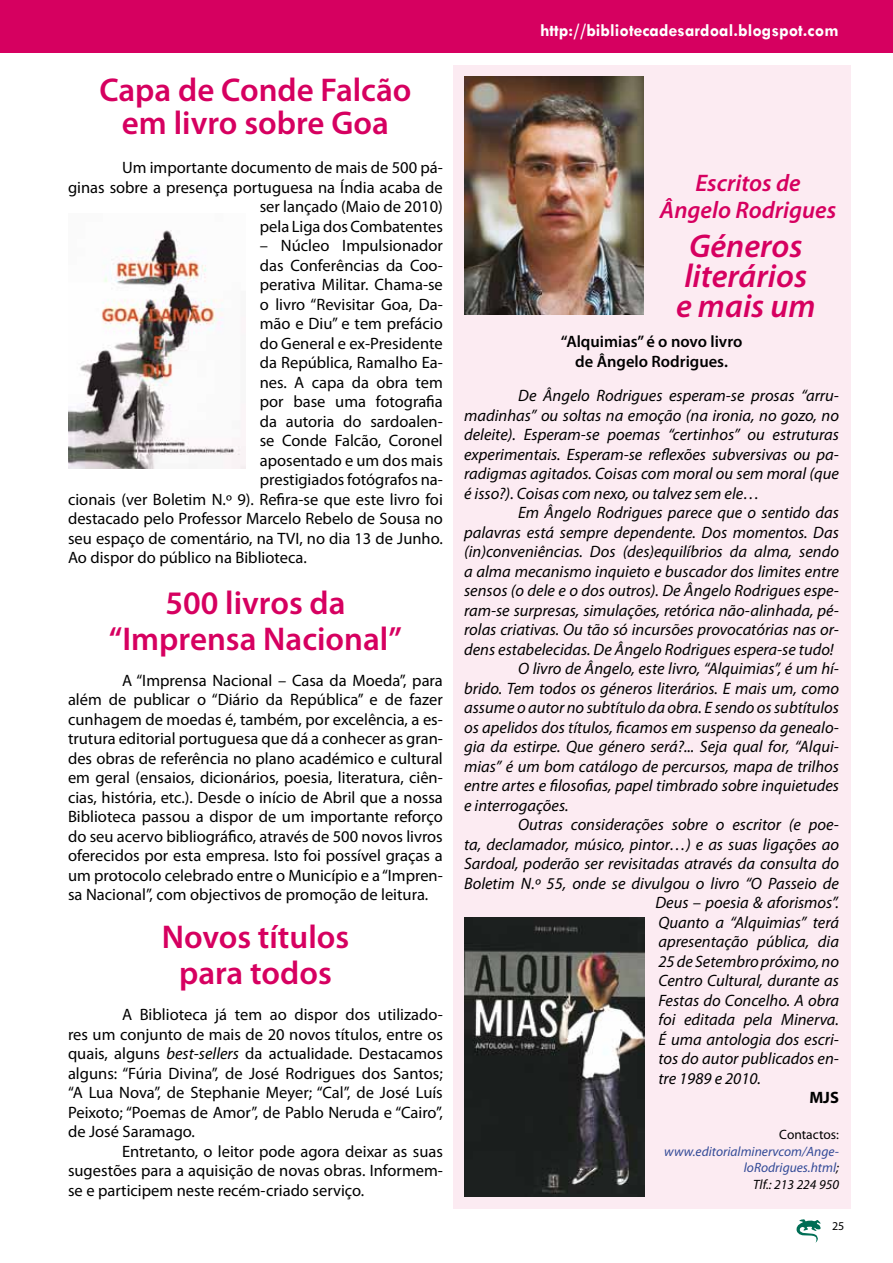
<style>
.page{position:relative;width:893px;height:1263px;background:#fff}
.page>*{position:absolute;margin:0;border:0;box-sizing:border-box;transform-origin:0 0}
.t1{font:600 33px/36px "Myriad Pro";color:#d60060;text-align:center}
.t2{font:italic 600 33px/30px "Myriad Pro";color:#d60060;text-align:center}
.t3{font:italic 600 24px/27px "Myriad Pro";color:#d60060;text-align:center}
.t4{font:700 18px "Tw Cen";color:#fff}
.t5{font:16.5px/19.5px "Myriad Pro";color:#000;text-align:justify}
.t6{font:italic 16.5px/19.5px "Myriad Pro";color:#000;text-align:justify}
.t7{font:600 16.5px/19.5px "Myriad Pro";color:#000;text-align:center}
.t8{font:700 16.5px "Myriad Pro";color:#000}
.t9{font:italic 13.5px/16.5px "Myriad Pro";color:#324a97;text-align:right}
.t10{font:13.5px "Myriad Pro";color:#000}
.t11{font:12px "Myriad Pro";color:#000}
.s1{font-style:italic}
.s2{color:#000}
</style>
<div class="page">
<svg style="left:796px;top:1219px;width:25px;height:23px"></svg>
<div style="left:453px;top:66px;width:397px;height:1143px;background:#fcebf2"></div>
<div style="left:0;top:0;width:893px;height:52px;background:#d60060"></div>
<img style="left:464px;top:917px;width:180px;height:280px">
<img style="left:464px;top:77px;width:180px;height:238px">
<img style="left:68px;top:230px;width:178px;height:239px">
<h1 class="t1" style="left:99px;top:73px;width:314px;line-height:33px">Capa de Conde Falcão em livro sobre Goa</h1>
<p class="t5" style="left:68px;top:158px;width:376px;text-align:right">Um importante documento de mais de 500 pá-<br>ginas sobre a presença portuguesa na Índia acaba de ser lançado (Maio de 2010)<br>pela Liga dos Combatentes</p>
<p class="t5" style="left:260px;top:236px;width:185px">– Núcleo Impulsionador</p>
<p class="t5" style="left:260px;top:255px;width:185px">das Conferências da Coo-</p>
<p class="t5" style="left:260px;top:275px;width:185px">perativa Militar. Chama-se</p>
<p class="t5" style="left:260px;top:294px;width:185px">o livro “Revisitar Goa, Da-</p>
<p class="t5" style="left:260px;top:314px;width:185px">mão e Diu” e tem prefácio</p>
<p class="t5" style="left:260px;top:333px;width:185px">do General e ex-Presidente</p>
<p class="t5" style="left:260px;top:353px;width:185px">da República, Ramalho Ea-</p>
<p class="t5" style="left:260px;top:372px;width:185px">nes. A capa da obra tem</p>
<p class="t5" style="left:260px;top:392px;width:185px">por base uma fotografia</p>
<p class="t5" style="left:260px;top:411px;width:185px">da autoria do sardoalen-</p>
<p class="t5" style="left:260px;top:431px;width:185px">se Conde Falcão, Coronel</p>
<p class="t5" style="left:260px;top:450px;width:185px">aposentado e um dos mais</p>
<p class="t5" style="left:260px;top:470px;width:185px">prestigiados fotógrafos na-</p>
<p class="t5" style="left:68px;top:489px;width:376px">cionais (ver Boletim N.º 9). Refira-se que este livro foi</p>
<p class="t5" style="left:68px;top:509px;width:376px">destacado pelo Professor Marcelo Rebelo de Sousa no</p>
<p class="t5" style="left:68px;top:528px;width:376px">seu espaço de comentário, na TVI, no dia 13 de Junho.</p>
<p class="t5" style="left:68px;top:548px;width:240px">Ao dispor do público na Biblioteca.</p>
<h1 class="t1" style="left:109px;top:584px;width:295px">500 livros da “Imprensa Nacional”</h1>
<p class="t5" style="left:68px;top:670px;width:376px;text-indent:54px">A “Imprensa Nacional – Casa da Moeda”, para além de publicar o “Diário da República” e de fazer cunhagem de moedas é, também, por excelência, a es&shy;trutura editorial portuguesa que dá a conhecer as gran&shy;des obras de referência no plano académico e cultural em geral (ensaios, dicionários, poesia, literatura, ciên&shy;cias, história, etc.). Desde o início de Abril que a nossa Biblioteca passou a dispor de um importante reforço do seu acervo bibliográfico, através de 500 novos livros oferecidos por esta empresa. Isto foi possível graças a um protocolo celebrado entre o Município e a “Impren&shy;sa Nacional”, com objectivos de promoção de leitura.</p>
<h1 class="t1" style="left:162px;top:918px;width:189px">Novos títulos para todos</h1>
<p class="t5" style="left:68px;top:1005px;width:376px;text-indent:54px">A Biblioteca já tem ao dispor dos utilizado&shy;res um conjunto de mais de 20 novos títulos, entre os quais, alguns <span class="s1">best-sellers</span> da actualidade. Destacamos alguns: “Fúria Divina”, de José Rodrigues dos Santos; “A Lua Nova”, de Stephanie Meyer; “Cal”, de José Luís Peixoto; “Poemas de Amor”, de Pablo Neruda e “Cairo”, de José Saramago.</p>
<p class="t5" style="left:68px;top:1141px;width:376px;text-indent:54px">Entretanto, o leitor pode agora deixar as suas sugestões para a aquisição de novas obras. Informem&shy;se e participem neste recém-criado serviço.</p>
<p class="t4" style="left:540px;top:20px;width:300px">http://bibliotecadesardoal.blogspot.com</p>
<h2 class="t3" style="left:660px;top:168px;width:178px">Escritos de<br>Ângelo Rodrigues</h2>
<h1 class="t2" style="left:676px;top:230px;width:141px">Géneros literários e mais um</h1>
<p class="t7" style="left:561px;top:331px;width:183px">“Alquimias” é o novo livro de Ângelo Rodrigues.</p>
<p class="t6" style="left:464px;top:386px;width:376px;text-indent:54px">De Ângelo Rodrigues esperam-se prosas “arru&shy;madinhas” ou soltas na emoção (na ironia, no gozo, no deleite). Esperam-se poemas “certinhos” ou estruturas experimentais. Esperam-se reflexões subversivas ou pa&shy;radigmas agitados. Coisas com moral ou sem moral (que é isso?). Coisas com nexo, ou talvez sem ele…</p>
<p class="t6" style="left:518px;top:503px;width:322px">Em Ângelo Rodrigues parece que o sentido das</p>
<p class="t6" style="left:464px;top:522px;width:376px">palavras está sempre dependente. Dos momentos. Das</p>
<p class="t6" style="left:464px;top:542px;width:376px">(in)conveniências. Dos (des)equilíbrios da alma, sendo</p>
<p class="t6" style="left:464px;top:561px;width:376px">a alma mecanismo inquieto e buscador dos limites entre</p>
<p class="t6" style="left:464px;top:581px;width:376px">sensos (o dele e o dos outros). De Ângelo Rodrigues espe-</p>
<p class="t6" style="left:464px;top:600px;width:376px">ram-se surpresas, simulações, retórica não-alinhada, pé-</p>
<p class="t6" style="left:464px;top:620px;width:376px">rolas criativas. Ou tão só incursões provocatórias nas or-</p>
<p class="t6" style="left:464px;top:639px;width:371px">dens estabelecidas. De Ângelo Rodrigues espera-se tudo!</p>
<p class="t6" style="left:518px;top:659px;width:322px">O livro de Ângelo, este livro, “Alquimias”, é um hí-</p>
<p class="t6" style="left:464px;top:678px;width:376px">brido. Tem todos os géneros literários. E mais um, como</p>
<p class="t6" style="left:464px;top:698px;width:376px">assume o autor no subtítulo da obra. E sendo os subtítulos</p>
<p class="t6" style="left:464px;top:717px;width:376px">os apelidos dos títulos, ficamos em suspenso da genealo-</p>
<p class="t6" style="left:464px;top:737px;width:376px">gia da estirpe. Que género será?... Seja qual for, “Alqui-</p>
<p class="t6" style="left:464px;top:756px;width:376px">mias” é um bom catálogo de percursos, mapa de trilhos</p>
<p class="t6" style="left:464px;top:776px;width:376px">entre artes e filosofias, papel timbrado sobre inquietudes</p>
<p class="t6" style="left:464px;top:795px;width:106px">e interrogações.</p>
<p class="t6" style="left:518px;top:815px;width:322px">Outras considerações sobre o escritor (e poe-</p>
<p class="t6" style="left:464px;top:834px;width:376px">ta, declamador, músico, pintor…) e as suas ligações ao</p>
<p class="t6" style="left:464px;top:854px;width:376px">Sardoal, poderão ser revisitadas através da consulta do</p>
<p class="t6" style="left:464px;top:873px;width:376px">Boletim N.º 55, onde se divulgou o livro “O Passeio de</p>
<p class="t6" style="left:655px;top:893px;width:185px">Deus – poesia &amp; aforismos”.</p>
<p class="t6" style="left:658px;top:912px;width:182px">Quanto a “Alquimias” terá</p>
<p class="t6" style="left:658px;top:932px;width:182px">apresentação pública, dia</p>
<p class="t6" style="left:658px;top:951px;width:182px">25 de Setembro próximo, no</p>
<p class="t6" style="left:658px;top:971px;width:182px">Centro Cultural, durante as</p>
<p class="t6" style="left:658px;top:990px;width:182px">Festas do Concelho. A obra</p>
<p class="t6" style="left:658px;top:1010px;width:182px">foi editada pela Minerva.</p>
<p class="t6" style="left:658px;top:1029px;width:182px">É uma antologia dos escri-</p>
<p class="t6" style="left:658px;top:1049px;width:182px">tos do autor publicados en-</p>
<p class="t6" style="left:658px;top:1068px;width:104px">tre 1989 e 2010.</p>
<p class="t8" style="left:809px;top:1087px;width:31px">MJS</p>
<p class="t10" style="left:779px;top:1126px;width:61px">Contactos:</p>
<p class="t9" style="left:664px;top:1143px;width:176px">www.editorialminervcom/Ange&shy;loRodrigues.html<span class="s2">;<br>Tlf.: 213 224 950</span></p>
<p class="t11" style="left:832px;top:1218px;width:14px">25</p>
</div>
